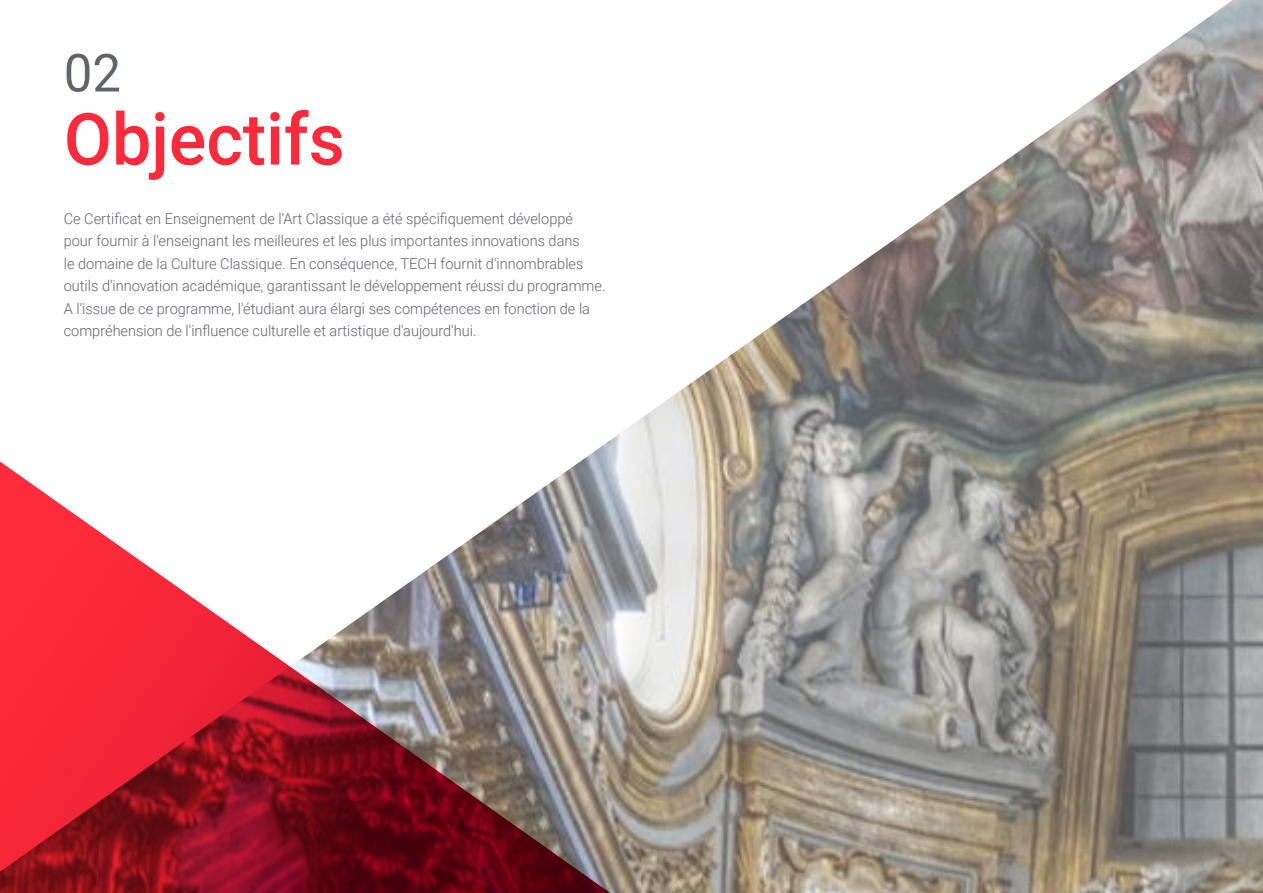
<style>
.page{position:relative;width:1263px;height:893px;background:#fff}
.page>*{position:absolute;margin:0;border:0;box-sizing:border-box;transform-origin:0 0}
.t1{font:500 72px "Roboto";color:#ff293a}
.t2{font:52.5px "Roboto";color:#61646a}
.t3{font:300 15px/22.5px "Roboto";color:#61646a}
</style>
<div class="page">
<img style="left:602px;top:0;width:661px;height:893px">
<svg style="left:0;top:446px;width:640px;height:447px"></svg>
<h2 class="t2" style="left:64px;top:36px;width:59px">02</h2>
<h1 class="t1" style="left:64px;top:89px;width:282px">Objectifs</h1>
<p class="t3" style="left:64px;top:207px;width:543px">Ce Certificat en Enseignement de l'Art Classique a été spécifiquement développé pour fournir à l'enseignant les meilleures et les plus importantes innovations dans<br>le domaine de la Culture Classique. En conséquence, TECH fournit d'innombrables outils d'innovation académique, garantissant le développement réussi du programme.<br>A l'issue de ce programme, l'étudiant aura élargi ses compétences en fonction de la compréhension de l'influence culturelle et artistique d'aujourd'hui.</p>
</div>
